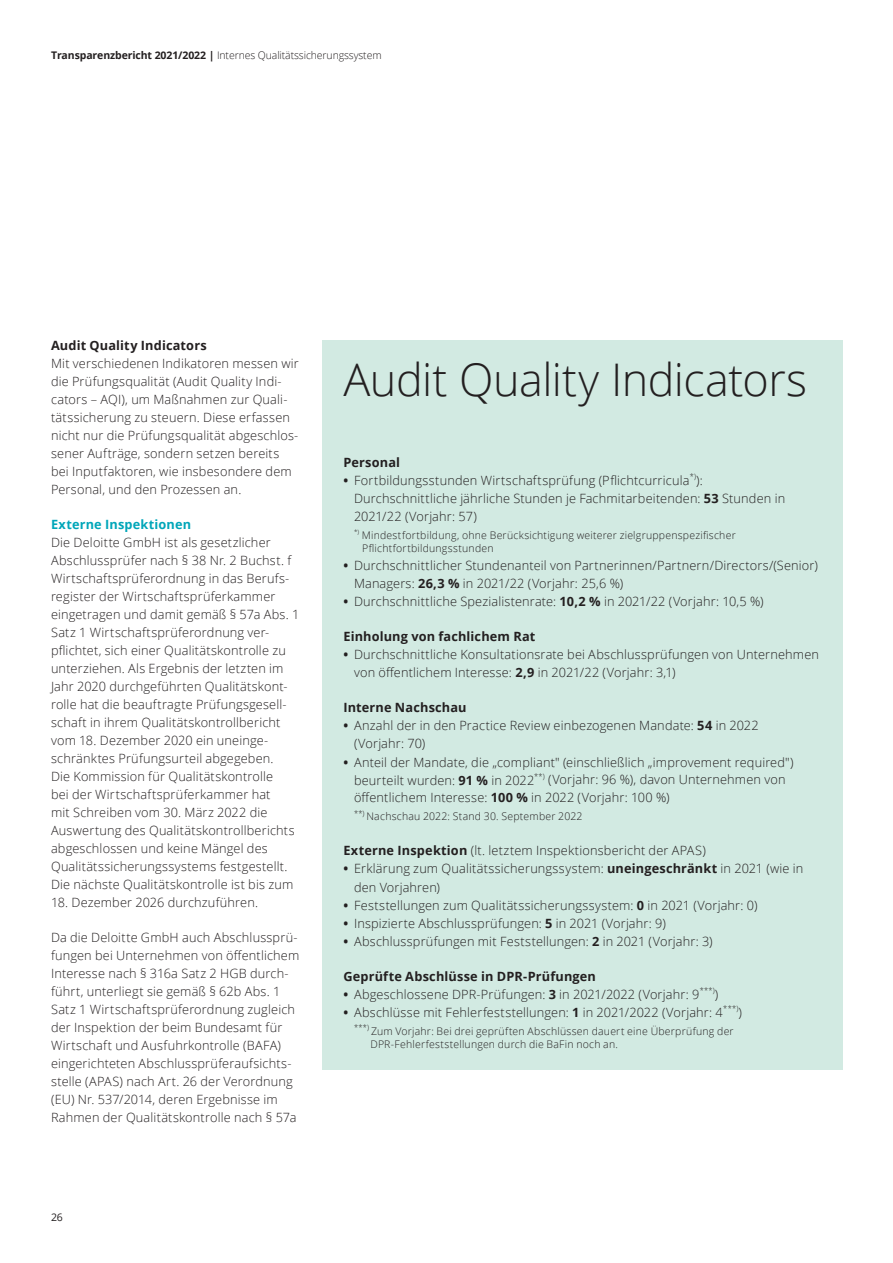
<style>
.page{position:relative;width:893px;height:1263px;background:#fff}
.page>*{position:absolute;margin:0;border:0;box-sizing:border-box;transform-origin:0 0}
.t1{font:300 45px "Open Sans";letter-spacing:-.01em;color:#231f20}
.t2{font:300 12.75px/18px "Open Sans";letter-spacing:.01em;color:#231f20}
.t3{font:700 12.75px "Open Sans";letter-spacing:.01em;color:#231f20}
.t4{font:700 12.75px "Open Sans";letter-spacing:.015em;color:#00a6b9}
.t5{font:300 10.5px/13.5px "Open Sans";letter-spacing:.02em;color:#231f20}
.t6{font:300 10.5px "Open Sans";letter-spacing:-.01em;color:#231f20}
.t7{font:10.5px "Open Sans";color:#231f20}
.t8{font:300 7.5px "Open Sans";color:#231f20}
.t9{font:300 6.15px "Open Sans";color:#231f20}
.s1{font-weight:700}
</style>
<div class="page">
<div style="left:322px;top:340px;width:520px;height:729px;background:#d2eae2"></div>
<p class="t6" style="left:51px;top:48px;width:332px"><span class="s1">Transparenzbericht 2021/2022 |</span> Internes Qualitätssicherungssystem</p>
<p class="t3" style="left:51px;top:336px;width:157px">Audit Quality Indicators</p>
<p class="t2" style="left:51px;top:354px;width:249px">Mit verschiedenen Indikatoren messen wir die Prüfungsqualität (Audit Quality Indi&shy;cators – AQI), um Maßnahmen zur Quali&shy;tätssicherung zu steuern. Diese erfassen nicht nur die Prüfungsqualität abgeschlos&shy;sener Aufträge, sondern setzen bereits bei Inputfaktoren, wie insbesondere dem Personal, und den Prozessen an.</p>
<p class="t4" style="left:51px;top:515px;width:142px">Externe Inspektionen</p>
<p class="t2" style="left:51px;top:533px;width:250px">Die Deloitte GmbH ist als gesetzlicher Abschlussprüfer nach § 38 Nr. 2 Buchst. f Wirtschaftsprüferordnung in das Berufs&shy;register der Wirtschaftsprüferkammer eingetragen und damit gemäß § 57a Abs. 1<br>Satz 1 Wirtschaftsprüferordnung ver&shy;pflichtet, sich einer Qualitätskontrolle zu unterziehen. Als Ergebnis der letzten im Jahr 2020 durchgeführten Qualitätskont&shy;rolle hat die beauftragte Prüfungsgesell&shy;schaft in ihrem Qualitätskontrollbericht vom 18. Dezember 2020 ein uneinge&shy;schränktes Prüfungsurteil abgegeben.<br>Die Kommission für Qualitätskontrolle<br>bei der Wirtschaftsprüferkammer hat<br>mit Schreiben vom 30. März 2022 die Auswertung des Qualitätskontrollberichts abgeschlossen und keine Mängel des Qualitätssicherungssystems festgestellt.<br>Die nächste Qualitätskontrolle ist bis zum</p>
<p class="t2" style="left:51px;top:893px;width:209px">18. Dezember 2026 durchzuführen.</p>
<p class="t2" style="left:51px;top:928px;width:250px">Da die Deloitte GmbH auch Abschlussprü&shy;fungen bei Unternehmen von öffentlichem Interesse nach § 316a Satz 2 HGB durch&shy;führt, unterliegt sie gemäß § 62b Abs. 1<br>Satz 1 Wirtschaftsprüferordnung zugleich der Inspektion der beim Bundesamt für Wirtschaft und Ausfuhrkontrolle (BAFA) eingerichteten Abschlussprüferaufsichts&shy;stelle (APAS) nach Art. 26 der Verordnung (EU) Nr. 537/2014, deren Ergebnisse im Rahmen der Qualitätskontrolle nach § 57a</p>
<p class="t7" style="left:51px;top:1210px;width:13px">26</p>
<h1 class="t1" style="left:343px;top:349px;width:465px">Audit Quality Indicators</h1>
<p class="t3" style="left:343px;top:453px;width:58px">Personal</p>
<p class="t2" style="left:343px;top:471px;width:348px"><span class="s1">•</span> Fortbildungsstunden Wirtschaftsprüfung (Pflichtcurricula</p>
<p class="t8" style="left:690px;top:471px;width:8px">*)</p>
<p class="t2" style="left:354px;top:471px;width:433px;text-indent:342px">):<br>Durchschnittliche jährliche Stunden je Fachmitarbeitenden: <span class="s1">53</span> Stunden in<br>2021/22 (Vorjahr: 57)</p>
<p class="t9" style="left:354px;top:527px;width:7px">*)</p>
<p class="t5" style="left:362px;top:528px;width:375px">Mindestfortbildung, ohne Berücksichtigung weiterer zielgruppenspezifischer<br>Pflichtfortbildungsstunden</p>
<p class="t2" style="left:354px;top:556px;width:466px;text-indent:-11px"><span class="s1">•</span> Durchschnittlicher Stundenanteil von Partnerinnen/Partnern/Directors/(Senior)<br>Managers: <span class="s1">26,3 %</span> in 2021/22 (Vorjahr: 25,6 %)</p>
<p class="t2" style="left:343px;top:592px;width:422px"><span class="s1">•</span> Durchschnittliche Spezialistenrate: <span class="s1">10,2 %</span> in 2021/22 (Vorjahr: 10,5 %)</p>
<p class="t3" style="left:343px;top:628px;width:194px">Einholung von fachlichem Rat</p>
<p class="t2" style="left:354px;top:645px;width:466px;text-indent:-11px"><span class="s1">•</span> Durchschnittliche Konsultationsrate bei Abschlussprüfungen von Unternehmen von öffentlichem Interesse: <span class="s1">2,9</span> in 2021/22 (Vorjahr: 3,1)</p>
<p class="t3" style="left:343px;top:699px;width:125px">Interne Nachschau</p>
<p class="t2" style="left:354px;top:716px;width:406px;text-indent:-11px"><span class="s1">•</span> Anzahl der in den Practice Review einbezogenen Mandate: <span class="s1">54</span> in 2022 (Vorjahr: 70)</p>
<p class="t2" style="left:354px;top:752px;width:441px;text-indent:-11px"><span class="s1">•</span> Anteil der Mandate, die „compliant" (einschließlich „improvement required") beurteilt wurden: <span class="s1">91 %</span> in 2022</p>
<p class="t8" style="left:534px;top:771px;width:12px">**)</p>
<p class="t2" style="left:354px;top:770px;width:433px;text-indent:194px">(Vorjahr: 96 %), davon Unternehmen von öffentlichem Interesse: <span class="s1">100 %</span> in 2022 (Vorjahr: 100 %)</p>
<p class="t5" style="left:354px;top:810px;width:230px"><sup>**)</sup> Nachschau 2022: Stand 30. September 2022</p>
<p class="t2" style="left:343px;top:841px;width:364px"><span class="s1">Externe Inspektion</span> (lt. letztem Inspektionsbericht der APAS)</p>
<p class="t2" style="left:354px;top:859px;width:451px;text-indent:-11px"><span class="s1">•</span> Erklärung zum Qualitätssicherungssystem: <span class="s1">uneingeschränkt</span> in 2021 (wie in den Vorjahren)</p>
<p class="t2" style="left:343px;top:895px;width:416px"><span class="s1">•</span> Feststellungen zum Qualitätssicherungssystem: <span class="s1">0</span> in 2021 (Vorjahr: 0)</p>
<p class="t2" style="left:343px;top:913px;width:324px"><span class="s1">•</span> Inspizierte Abschlussprüfungen: <span class="s1">5</span> in 2021 (Vorjahr: 9)</p>
<p class="t2" style="left:343px;top:931px;width:371px"><span class="s1">•</span> Abschlussprüfungen mit Feststellungen: <span class="s1">2</span> in 2021 (Vorjahr: 3)</p>
<p class="t3" style="left:343px;top:967px;width:254px">Geprüfte Abschlüsse in DPR-Prüfungen</p>
<p class="t2" style="left:343px;top:984px;width:357px"><span class="s1">•</span> Abgeschlossene DPR-Prüfungen: <span class="s1">3</span> in 2021/2022 (Vorjahr: 9</p>
<p class="t8" style="left:700px;top:985px;width:17px">***)</p>
<p class="t2" style="left:715px;top:984px;width:5px">)</p>
<p class="t2" style="left:343px;top:1002px;width:381px"><span class="s1">•</span> Abschlüsse mit Fehlerfeststellungen: <span class="s1">1</span> in 2021/2022 (Vorjahr: 4</p>
<p class="t8" style="left:723px;top:1003px;width:17px">***)</p>
<p class="t2" style="left:738px;top:1002px;width:5px">)</p>
<p class="t5" style="left:370px;top:1024px;width:365px;text-indent:-16px"><sup>***)</sup> Zum Vorjahr: Bei drei geprüften Abschlüssen dauert eine Überprüfung der<br>DPR-Fehlerfeststellungen durch die BaFin noch an.</p>
</div>
